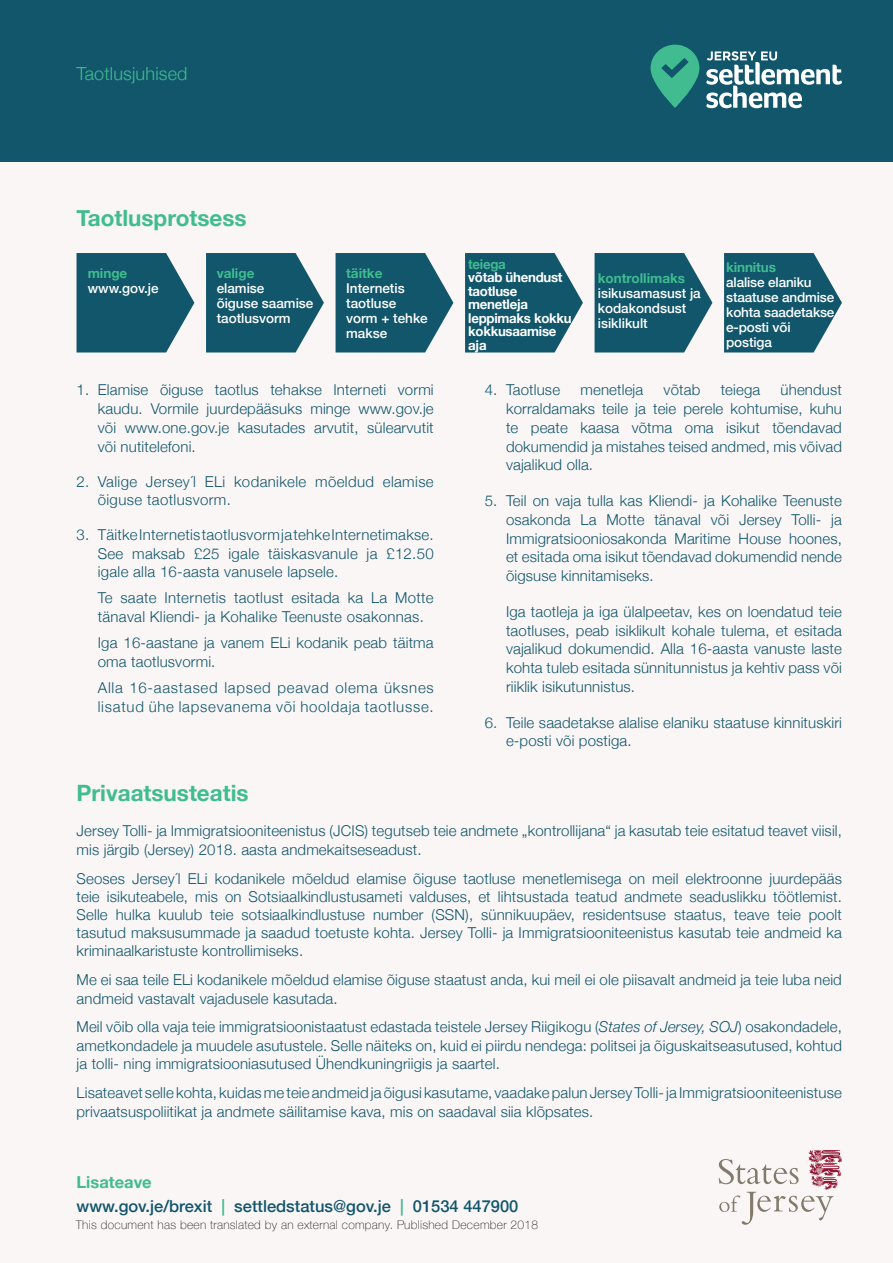
<style>
.page{position:relative;width:893px;height:1263px;background:#faf6f6}
.page>*{position:absolute;margin:0;border:0;box-sizing:border-box;transform-origin:0 0}
.t1{font:700 22.5px "Helvetica Neue";color:#40bc90}
.t2{font:300 18px "Helvetica Neue";letter-spacing:.01em;color:#40bc90}
.t3{font:500 16.5px/24px "Helvetica Neue";color:#11566b}
.t4{font:300 15px/18.8px "Helvetica Neue";letter-spacing:.01em;color:#11566b;text-align:justify}
.t5{font:300 15px/18.8px "Helvetica Neue";letter-spacing:.05em;color:#11566b}
.t6{font:500 13.5px/15px "Helvetica Neue";color:#fff}
.t7{font:700 13.5px/13.5px "Helvetica Neue";letter-spacing:-.02em;color:#fff}
.t8{font:700 13.5px "Helvetica Neue";color:#40bc90}
.t9{font:100 12px "Helvetica Neue";letter-spacing:.025em;color:#231f20}
.s1{font-style:italic}
.s2{font-weight:700;color:#40bc90}
.s3{color:#40bc90}
</style>
<div class="page">
<div style="left:0;top:0;width:893px;height:162px;background:#11566b"></div>
<svg style="left:651px;top:45px;width:48px;height:63px"></svg>
<svg style="left:706px;top:51px;width:136px;height:57px"></svg>
<svg style="left:77px;top:253px;width:117px;height:99px;background:#2c687b"></svg>
<svg style="left:206px;top:253px;width:118px;height:99px;background:#2c687b"></svg>
<svg style="left:336px;top:253px;width:117px;height:99px;background:#2c687b"></svg>
<svg style="left:465px;top:253px;width:118px;height:99px;background:#2c687b"></svg>
<svg style="left:595px;top:253px;width:117px;height:99px;background:#2c687b"></svg>
<svg style="left:724px;top:253px;width:118px;height:99px;background:#2c687b"></svg>
<svg style="left:719px;top:1150px;width:123px;height:75px"></svg>
<p class="t2" style="left:77px;top:59px;width:113px">Taotlusjuhised</p>
<h1 class="t1" style="left:77px;top:200px;width:171px">Taotlusprotsess</h1>
<p class="t8" style="left:88px;top:263px;width:41px">minge</p>
<p class="t6" style="left:88px;top:280px;width:73px">www.gov.je</p>
<p class="t8" style="left:217px;top:263px;width:39px">valige</p>
<p class="t6" style="left:217px;top:280px;width:98px">elamise<br>õiguse saamise taotlusvorm</p>
<p class="t8" style="left:346px;top:263px;width:38px">täitke</p>
<p class="t6" style="left:346px;top:280px;width:83px">Internetis taotluse vorm + tehke makse</p>
<p class="t4" style="left:98px;top:379px;width:337px;text-indent:-21px">1. Elamise õiguse taotlus tehakse Interneti vormi kaudu. Vormile juurdepääsuks minge www.gov.je või www.one.gov.je kasutades arvutit, sülearvutit või nutitelefoni.</p>
<p class="t4" style="left:98px;top:471px;width:337px;line-height:18.3px;text-indent:-21px">2. Valige Jersey´l ELi kodanikele mõeldud elamise õiguse taotlusvorm.</p>
<p class="t4" style="left:98px;top:525px;width:337px;line-height:18.1px;text-indent:-21px">3. Täitke Internetis taotlusvorm ja tehke Internetimakse.<br>See maksab £25 igale täiskasvanule ja £12.50 igale alla 16-aasta vanusele lapsele.</p>
<p class="t4" style="left:98px;top:588px;width:337px;line-height:18.1px">Te saate Internetis taotlust esitada ka La Motte tänaval Kliendi- ja Kohalike Teenuste osakonnas.</p>
<p class="t4" style="left:98px;top:633px;width:337px;line-height:18.1px">Iga 16-aastane ja vanem ELi kodanik peab täitma oma taotlusvormi.</p>
<p class="t5" style="left:98px;top:677px;width:337px">Alla 16-aastased lapsed peavad olema üksnes lisatud ühe lapsevanema või hooldaja taotlusse.</p>
<p class="t8" style="left:468px;top:253px;width:39px">teiega</p>
<p class="t7" style="left:468px;top:271px;width:105px">võtab ühendust taotluse menetleja leppimaks kokku kokkusaamise aja</p>
<p class="t8" style="left:598px;top:268px;width:89px">kontrollimaks</p>
<p class="t6" style="left:598px;top:285px;width:105px">isikusamasust ja kodakondsust isiklikult</p>
<p class="t8" style="left:726px;top:256px;width:51px">kinnitus</p>
<p class="t6" style="left:726px;top:273px;width:110px">alalise elaniku staatuse andmise kohta saadetakse e-posti või postiga</p>
<p class="t4" style="left:485px;top:379px;width:77px">4. Taotluse</p>
<p class="t4" style="left:580px;top:379px;width:64px">menetleja</p>
<p class="t4" style="left:664px;top:379px;width:38px">võtab</p>
<p class="t4" style="left:721px;top:379px;width:41px">teiega</p>
<p class="t4" style="left:506px;top:379px;width:337px;text-indent:275px">ühendust korraldamaks teile ja teie perele kohtumise, kuhu te peate kaasa võtma oma isikut tõendavad dokumendid ja mistahes teised andmed, mis võivad vajalikud olla.</p>
<p class="t4" style="left:506px;top:490px;width:337px;text-indent:-21px">5. Teil on vaja tulla kas Kliendi- ja Kohalike Teenuste osakonda La Motte tänaval või Jersey Tolli- ja Immigratsiooniosakonda Maritime House hoones, et esitada oma isikut tõendavad dokumendid nende õigsuse kinnitamiseks.</p>
<p class="t4" style="left:506px;top:601px;width:337px">Iga taotleja ja iga ülalpeetav, kes on loendatud teie taotluses, peab isiklikult kohale tulema, et esitada vajalikud dokumendid. Alla 16-aasta vanuste laste kohta tuleb esitada sünnitunnistus ja kehtiv pass või riiklik isikutunnistus.</p>
<p class="t4" style="left:506px;top:712px;width:337px;text-indent:-21px">6. Teile saadetakse alalise elaniku staatuse kinnituskiri e-posti või postiga.</p>
<h1 class="t1" style="left:77px;top:775px;width:174px">Privaatsusteatis</h1>
<p class="t4" style="left:77px;top:821px;width:767px;line-height:18.1px">Jersey Tolli- ja Immigratsiooniteenistus (JCIS) tegutseb teie andmete „kontrollijana“ ja kasutab teie esitatud teavet viisil, mis järgib (Jersey) 2018. aasta andmekaitseseadust.</p>
<p class="t4" style="left:77px;top:868px;width:767px;line-height:18.3px">Seoses Jersey´l ELi kodanikele mõeldud elamise õiguse taotluse menetlemisega on meil elektroonne juurdepääs teie isikuteabele, mis on Sotsiaalkindlustusameti valduses, et lihtsustada teatud andmete seaduslikku töötlemist.<br>Selle hulka kuulub teie sotsiaalkindlustuse number (SSN), sünnikuupäev, residentsuse staatus, teave teie poolt tasutud maksusummade ja saadud toetuste kohta. Jersey Tolli- ja Immigratsiooniteenistus kasutab teie andmeid ka kriminaalkaristuste kontrollimiseks.</p>
<p class="t4" style="left:77px;top:970px;width:767px;line-height:18.1px">Me ei saa teile ELi kodanikele mõeldud elamise õiguse staatust anda, kui meil ei ole piisavalt andmeid ja teie luba neid andmeid vastavalt vajadusele kasutada.</p>
<p class="t4" style="left:77px;top:1017px;width:767px;line-height:18.3px">Meil võib olla vaja teie immigratsioonistaatust edastada teistele Jersey Riigikogu (<span class="s1">States of Jersey, SOJ</span>) osakondadele, ametkondadele ja muudele asutustele. Selle näiteks on, kuid ei piirdu nendega: politsei ja õiguskaitseasutused, kohtud ja tolli- ning immigratsiooniasutused Ühendkuningriigis ja saartel.</p>
<p class="t4" style="left:77px;top:1081px;width:767px;line-height:19.5px">Lisateavet selle kohta, kuidas me teie andmeid ja õigusi kasutame, vaadake palun Jersey Tolli- ja Immigratsiooniteenistuse privaatsuspoliitikat ja andmete säilitamise kava, mis on saadaval siia klõpsates.</p>
<p class="t3" style="left:77px;top:1168px;width:443px"><span class="s2">Lisateave<br></span>www.gov.je/brexit <span class="s3">|</span> settledstatus@gov.je <span class="s3">|</span> 01534 447900</p>
<p class="t9" style="left:76px;top:1215px;width:464px">This document has been translated by an external company. Published December 2018</p>
</div>
